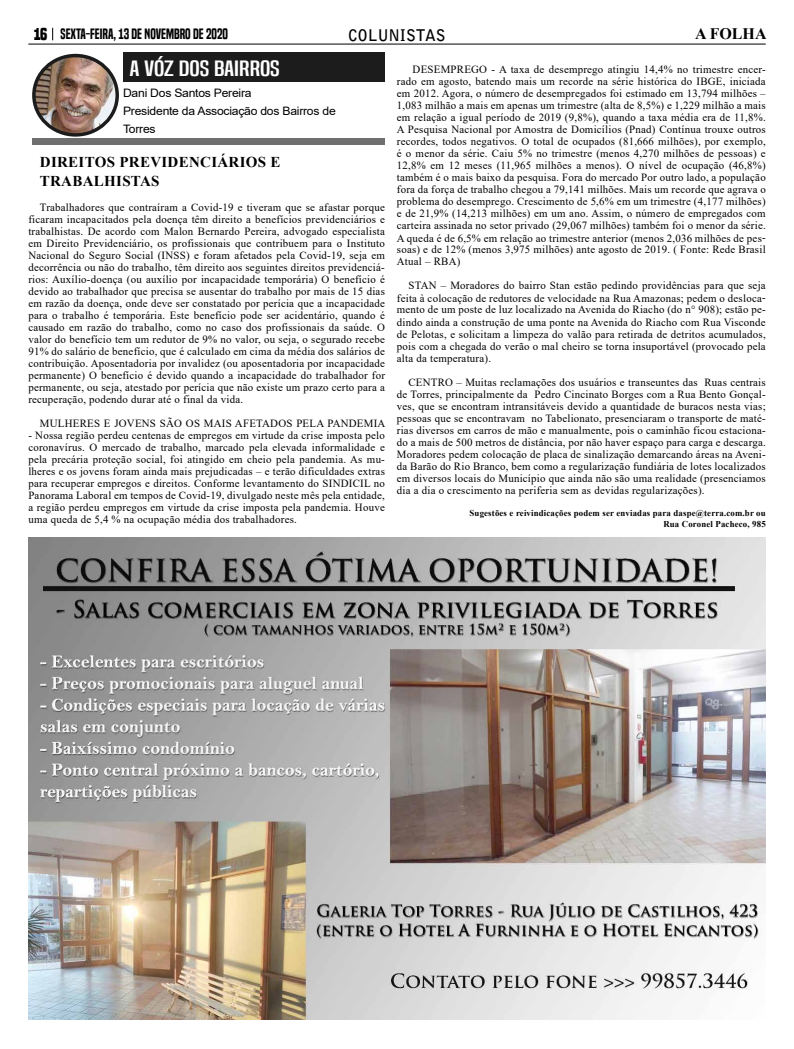
<style>
.page{position:relative;width:794px;height:1049px;background:#fff}
.page>*{position:absolute;margin:0;border:0;box-sizing:border-box;transform-origin:0 0}
.t1{font:20.6px "Built Titling Rg";color:#fff;scale:1.49 1}
.t2{font:700 20px "Chaparral Pro";color:#fff;scale:.94 1}
.t3{font:700 16px "Bell Gothic Std";color:#000}
.t4{font:700 16px "Times New Roman";color:#000}
.t5{font:700 15px/18.9px "Times New Roman";letter-spacing:.02em;color:#000}
.t6{font:14px "Built Titling Sb";color:#000}
.t7{font:11.6px/17.9px "Arial";letter-spacing:-.02em;color:#000;scale:1.05 1}
.t8{font:11px/12px "Times New Roman";letter-spacing:.02em;color:#000;text-align:justify}
.t9{font:700 8.9px/10.9px "Times New Roman";letter-spacing:.02em;color:#000;text-align:right}
.s1{font-family:"Built Titling Rg";font-weight:700;font-size:16px}
</style>
<div class="page">
<hr style="left:28px;top:44px;width:737px;height:1px;background:#000">
<svg style="left:52px;top:28px;width:1px;height:12px"></svg>
<img style="left:28px;top:537px;width:737px;height:483px">
<div style="left:124px;top:52px;width:261px;height:29px;background:#1c1c1c"></div>
<div style="left:32px;top:138px;width:353px;height:7px;background:#706f6f"></div>
<img style="left:34px;top:56px;width:83px;height:79px">
<div style="left:32px;top:54px;width:87px;height:83px;border:3px solid #1c1c1c;border-radius:50%"></div>
<p class="t6" style="left:34px;top:25px;width:196px"><span class="s1">16</span> SEXTA-FEIRA, 13 DE NOVEMBRO DE 2020</p>
<h3 class="t3" style="left:348px;top:25px;width:99px">COLUNISTAS</h3>
<h3 class="t4" style="left:695px;top:22px;width:73px">A FOLHA</h3>
<h1 class="t1" style="left:130px;top:56px;width:102px">A VÓZ DOS BAIRROS</h1>
<h2 class="t2" style="left:111px;top:62px;width:124px">ULBRA e você</h2>
<p class="t7" style="left:123px;top:84px;width:204px">Dani Dos Santos Pereira<br>Presidente da Associação dos Bairros de<br>Torres</p>
<h3 class="t5" style="left:40px;top:152px;width:242px">DIREITOS PREVIDENCIÁRIOS E<br>TRABALHISTAS</h3>
<p class="t8" style="left:28px;top:201px;width:358px;text-indent:12px">Trabalhadores que contraíram a Covid-19 e tiveram que se afastar porque ficaram incapacitados pela doença têm direito a benefícios previdenciários e trabalhistas. De acordo com Malon Bernardo Pereira, advogado especialista em Direito Previdenciário, os profissionais que contribuem para o Instituto Nacional do Seguro Social (INSS) e foram afetados pela Covid-19, seja em decorrência ou não do trabalho, têm direito aos seguintes direitos previdenciá&shy;rios: Auxílio-doença (ou auxílio por incapacidade temporária) O benefício é devido ao trabalhador que precisa se ausentar do trabalho por mais de 15 dias em razão da doença, onde deve ser constatado por perícia que a incapacidade para o trabalho é temporária. Este benefício pode ser acidentário, quando é causado em razão do trabalho, como no caso dos profissionais da saúde. O valor do benefício tem um redutor de 9% no valor, ou seja, o segurado recebe 91% do salário de benefício, que é calculado em cima da média dos salários de contribuição. Aposentadoria por invalidez (ou aposentadoria por incapacidade permanente) O benefício é devido quando a incapacidade do trabalhador for permanente, ou seja, atestado por perícia que não existe um prazo certo para a recuperação, podendo durar até o final da vida.</p>
<p class="t8" style="left:40px;top:417px;width:347px">MULHERES E JOVENS SÃO OS MAIS AFETADOS PELA PANDEMIA</p>
<p class="t8" style="left:28px;top:429px;width:358px">- Nossa região perdeu centenas de empregos em virtude da crise imposta pelo coronavírus. O mercado de trabalho, marcado pela elevada informalidade e pela precária proteção social, foi atingido em cheio pela pandemia. As mu&shy;lheres e os jovens foram ainda mais prejudicadas – e terão dificuldades extras para recuperar empregos e direitos. Conforme levantamento do SINDICIL no Panorama Laboral em tempos de Covid-19, divulgado neste mês pela entidade, a região perdeu empregos em virtude da crise imposta pela pandemia. Houve uma queda de 5,4 % na ocupação média dos trabalhadores.</p>
<p class="t8" style="left:397px;top:63px;width:370px;text-indent:16px">DESEMPREGO - A taxa de desemprego atingiu 14,4% no trimestre encer&shy;rado em agosto, batendo mais um recorde na série histórica do IBGE, iniciada em 2012. Agora, o número de desempregados foi estimado em 13,794 milhões – 1,083 milhão a mais em apenas um trimestre (alta de 8,5%) e 1,229 milhão a mais em relação a igual período de 2019 (9,8%), quando a taxa média era de 11,8%.<br>A Pesquisa Nacional por Amostra de Domicílios (Pnad) Contínua trouxe outros recordes, todos negativos. O total de ocupados (81,666 milhões), por exemplo, é o menor da série. Caiu 5% no trimestre (menos 4,270 milhões de pessoas) e 12,8% em 12 meses (11,965 milhões a menos). O nível de ocupação (46,8%) também é o mais baixo da pesquisa. Fora do mercado Por outro lado, a população fora da força de trabalho chegou a 79,141 milhões. Mais um recorde que agrava o problema do desemprego. Crescimento de 5,6% em um trimestre (4,177 milhões) e de 21,9% (14,213 milhões) em um ano. Assim, o número de empregados com carteira assinada no setor privado (29,067 milhões) também foi o menor da série.<br>A queda é de 6,5% em relação ao trimestre anterior (menos 2,036 milhões de pes&shy;soas) e de 12% (menos 3,975 milhões) ante agosto de 2019. ( Fonte: Rede Brasil Atual – RBA)</p>
<p class="t8" style="left:397px;top:279px;width:370px;text-indent:12px">STAN – Moradores do bairro Stan estão pedindo providências para que seja feita à colocação de redutores de velocidade na Rua Amazonas; pedem o desloca&shy;mento de um poste de luz localizado na Avenida do Riacho (do n° 908); estão pe&shy;dindo ainda a construção de uma ponte na Avenida do Riacho com Rua Visconde de Pelotas, e solicitam a limpeza do valão para retirada de detritos acumulados, pois com a chegada do verão o mal cheiro se torna insuportável (provocado pela alta da temperatura).</p>
<p class="t8" style="left:397px;top:375px;width:370px;text-indent:12px">CENTRO – Muitas reclamações dos usuários e transeuntes das Ruas centrais de Torres, principalmente da Pedro Cincinato Borges com a Rua Bento Gonçal&shy;ves, que se encontram intransitáveis devido a quantidade de buracos nesta vias; pessoas que se encontravam no Tabelionato, presenciaram o transporte de maté&shy;rias diversos em carros de mão e manualmente, pois o caminhão ficou estaciona&shy;do a mais de 500 metros de distância, por não haver espaço para carga e descarga.<br>Moradores pedem colocação de placa de sinalização demarcando áreas na Aveni&shy;da Barão do Rio Branco, bem como a regularização fundiária de lotes localizados em diversos locais do Município que ainda não são uma realidade (presenciamos dia a dia o crescimento na periferia sem as devidas regularizações).</p>
<p class="t9" style="left:469px;top:508px;width:298px">Sugestões e reivindicações podem ser enviadas para daspe@terra.com.br ou<br>Rua Coronel Pacheco, 985</p>
</div>
